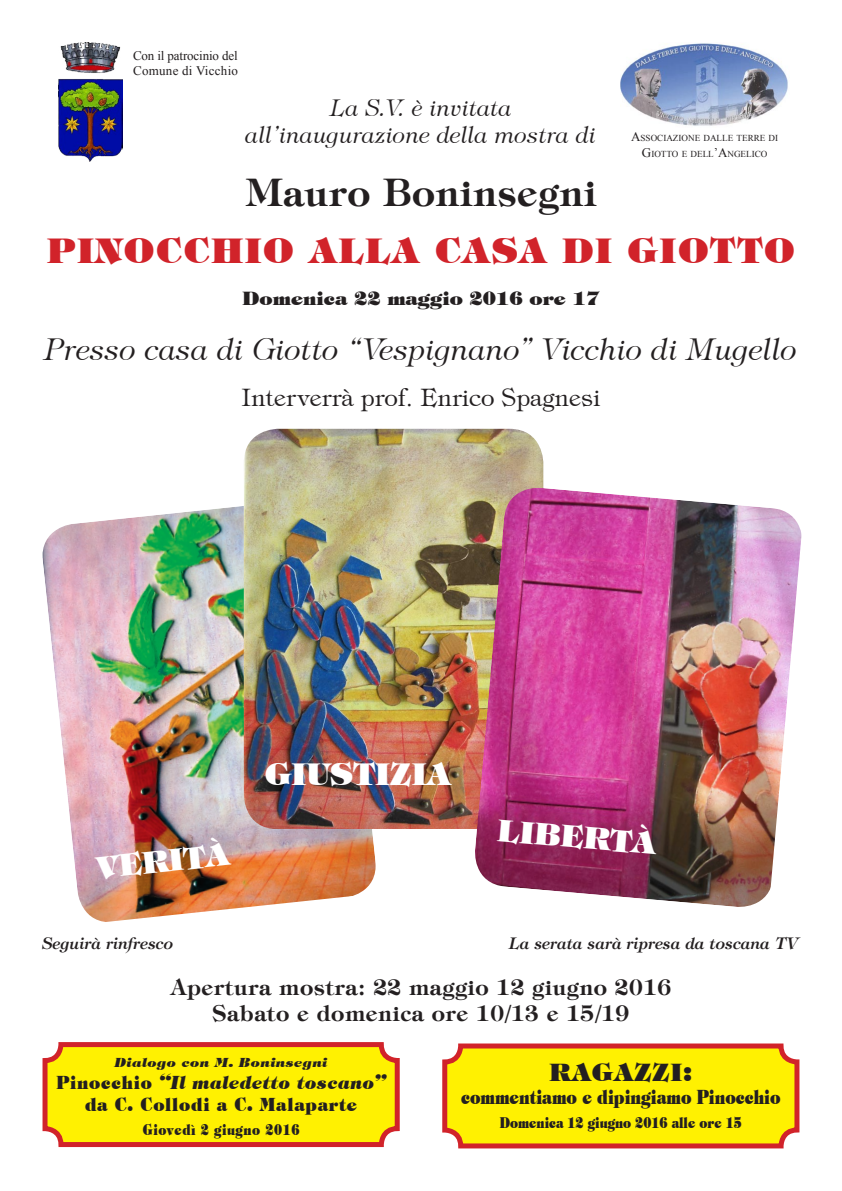
<style>
.page{position:relative;width:842px;height:1191px;background:#fff}
.page>*{position:absolute;margin:0;border:0;box-sizing:border-box;transform-origin:0 0}
.t1{font:600 38px "Tiffany IT Cby BT";letter-spacing:.01em;color:#231f20}
.t2{font:800 34px "Tiffany IT Cby BT";letter-spacing:.045em;color:#d1232a}
.t3{font:italic 300 30px "Tiffany IT Cby BT";color:#231f20}
.t4{font:800 30px "Tiffany IT Cby BT";color:#fff}
.t5{font:300 24px "Tiffany IT Cby BT";color:#231f20}
.t6{font:800 24px "Tiffany IT Cby BT";letter-spacing:.03em;color:#231f20}
.t7{font:italic 300 23px "Tiffany IT Cby BT";color:#231f20}
.t8{font:600 22px "Tiffany IT Cby BT";letter-spacing:.02em;color:#231f20}
.t9{font:800 19.6px "Tiffany IT Cby BT";color:#231f20;scale:.75 1}
.t10{font:800 18.5px "Tiffany IT Cby BT";color:#231f20}
.t11{font:italic 800 18.2px "Tiffany IT Cby BT";letter-spacing:.05em;color:#231f20;scale:.86 1}
.t12{font:800 18.2px "Tiffany IT Cby BT";letter-spacing:.05em;color:#231f20;scale:.86 1}
.t13{font:italic 600 16px "Tiffany IT Cby BT";color:#231f20}
.t14{font:800 15px "Tiffany IT Cby BT";color:#231f20;scale:.75 1}
.t15{font:800 15px "Tiffany IT Cby BT";letter-spacing:.05em;color:#231f20;scale:.75 1}
.t16{font:13px "Times New Roman";letter-spacing:-.01em;color:#231f20}
.t17{font:13px "Times New Roman";letter-spacing:.02em;color:#231f20}
.t18{font:italic 800 12.6px "Tiffany IT Cby BT";letter-spacing:.05em;color:#231f20}
.t19{font:9.1px/15.6px "Times New Roman";color:#231f20;text-align:center}
.s1{font-size:13px}
.s2{font-style:normal}
</style>
<div class="page">
<img style="left:58px;top:43px;width:64px;height:119px">
<img style="left:620px;top:43px;width:168px;height:83px">
<img style="left:42px;top:506px;width:337px;height:416px">
<img style="left:244px;top:429px;width:299px;height:399px">
<img style="left:472px;top:485px;width:330px;height:422px">
<svg style="left:442px;top:1043px;width:358px;height:106px;background:#f9d90e"></svg>
<svg style="left:42px;top:1042px;width:358px;height:106px;background:#f9d90e"></svg>
<p class="t16" style="left:133px;top:47px;width:106px">Con il patrocinio del</p>
<p class="t17" style="left:133px;top:62px;width:106px">Comune di Vicchio</p>
<p class="t7" style="left:330px;top:93px;width:183px">La S.V. è invitata</p>
<p class="t7" style="left:246px;top:121px;width:352px">all’inaugurazione della mostra di</p>
<p class="t1" style="left:245px;top:169px;width:353px">Mauro Boninsegni</p>
<p class="t2" style="left:47px;top:230px;width:749px">PINOCCHIO ALLA CASA DI GIOTTO</p>
<p class="t10" style="left:243px;top:287px;width:358px">Domenica 22 maggio 2016 ore 17</p>
<p class="t3" style="left:45px;top:331px;width:754px">Presso casa di Giotto “Vespignano” Vicchio di Mugello</p>
<p class="t5" style="left:241px;top:382px;width:361px">Interverrà prof. Enrico Spagnesi</p>
<p class="t19" style="left:631px;top:130px;width:149px"><span class="s1">A</span>SSOCIAZIONE DALLE TERRE DI<br><span class="s1">G</span>IOTTO E DELL<span class="s1">’A</span>NGELICO</p>
<p class="t4" style="left:94px;top:850px;width:136px;rotate:-6deg">VERITÀ</p>
<p class="t4" style="left:265px;top:756px;width:188px">GIUSTIZIA</p>
<p class="t4" style="left:499px;top:812px;width:161px;rotate:5deg">LIBERTÀ</p>
<p class="t13" style="left:43px;top:934px;width:132px">Seguirà rinfresco</p>
<p class="t13" style="left:509px;top:934px;width:291px">La serata sarà ripresa da toscana TV</p>
<p class="t8" style="left:171px;top:973px;width:502px">Apertura mostra: 22 maggio 12 giugno 2016</p>
<p class="t8" style="left:213px;top:1000px;width:418px">Sabato e domenica ore 10/13 e 15/19</p>
<p class="t18" style="left:115px;top:1055px;width:214px">Dialogo con M. Boninsegni</p>
<p class="t11" style="left:56px;top:1071px;width:384px"><span class="s2">Pinocchio</span> “Il maledetto toscano”</p>
<p class="t12" style="left:85px;top:1093px;width:318px">da C. Collodi a C. Malaparte</p>
<p class="t15" style="left:143px;top:1120px;width:211px">Giovedì 2 giugno 2016</p>
<p class="t6" style="left:549px;top:1057px;width:144px">RAGAZZI:</p>
<p class="t9" style="left:461px;top:1085px;width:427px">commentiamo e dipingiamo Pinocchio</p>
<p class="t14" style="left:500px;top:1114px;width:324px">Domenica 12 giugno 2016 alle ore 15</p>
</div>
